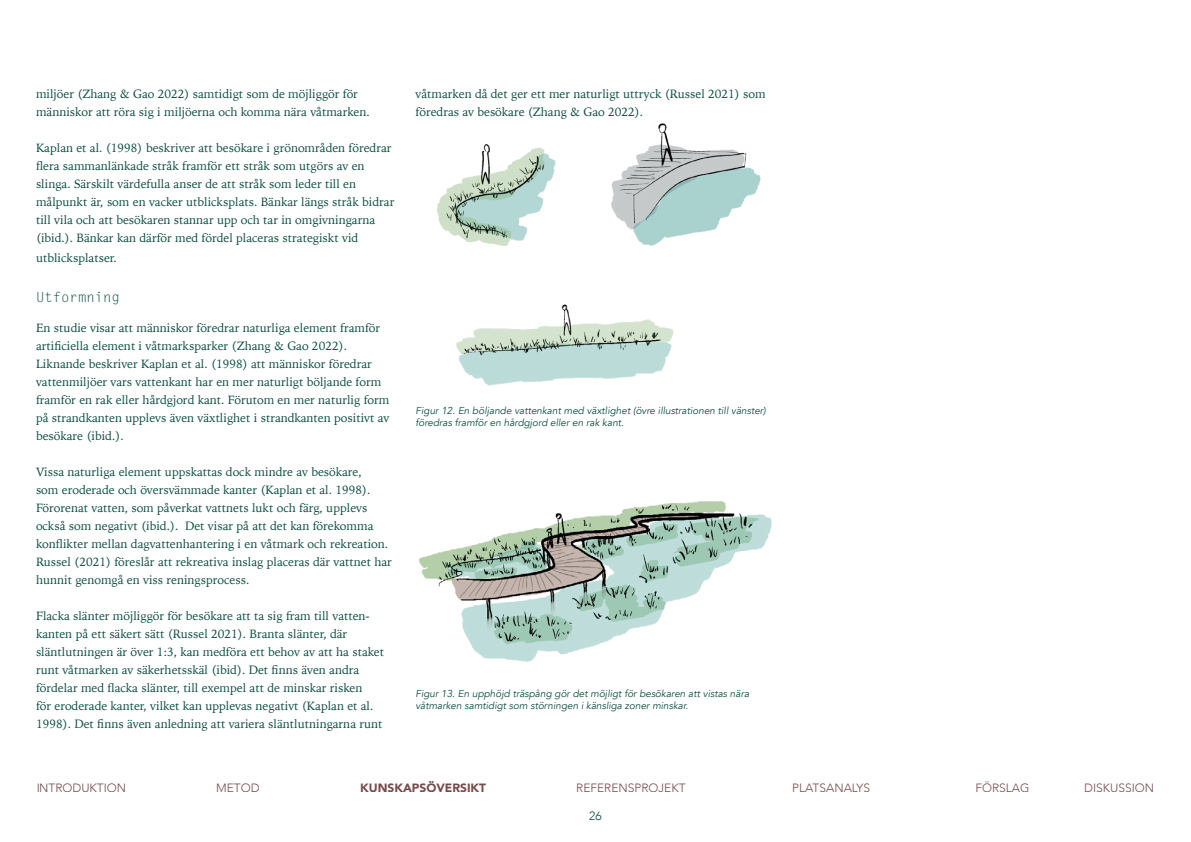
<style>
.page{position:relative;width:1191px;height:842px;background:#fff}
.page>*{position:absolute;margin:0;border:0;box-sizing:border-box;transform-origin:0 0}
.t1{font:14px "Letter Gothic Std";color:#0b4d3f}
.t2{font:12px/18px "Iowan Old Style";color:#0b4d3f}
.t3{font:300 12px "Avenir";color:#501616}
.t4{font:900 12px "Avenir";color:#501616}
.t5{font:300 12px "Avenir";color:#084c41}
.t6{font:italic 10px/12px "Avenir";color:#0b4d3f}
</style>
<div class="page">
<img style="left:437px;top:123px;width:324px;height:263px">
<img style="left:419px;top:501px;width:353px;height:161px">
<p class="t2" style="left:36px;top:84px;width:335px">miljöer (Zhang &amp; Gao 2022) samtidigt som de möjliggör för människor att röra sig i miljöerna och komma nära våtmarken.</p>
<p class="t2" style="left:36px;top:138px;width:360px">Kaplan et al. (1998) beskriver att besökare i grönområden föredrar flera sammanlänkade stråk framför ett stråk som utgörs av en slinga. Särskilt värdefulla anser de att stråk som leder till en målpunkt är, som en vacker utblicksplats. Bänkar längs stråk bidrar till vila och att besökaren stannar upp och tar in omgivningarna (ibid.). Bänkar kan därför med fördel placeras strategiskt vid</p>
<p class="t2" style="left:36px;top:248px;width:82px">utblicksplatser.</p>
<p class="t1" style="left:36px;top:289px;width:85px">Utformning</p>
<p class="t2" style="left:36px;top:318px;width:355px">En studie visar att människor föredrar naturliga element framför artificiella element i våtmarksparker (Zhang &amp; Gao 2022).<br>Liknande beskriver Kaplan et al. (1998) att människor föredrar vattenmiljöer vars vattenkant har en mer naturligt böljande form framför en rak eller hårdgjord kant. Förutom en mer naturlig form på strandkanten upplevs även växtlighet i strandkanten positivt av besökare (ibid.).</p>
<p class="t2" style="left:36px;top:462px;width:357px">Vissa naturliga element uppskattas dock mindre av besökare,<br>som eroderade och översvämmade kanter (Kaplan et al. 1998).<br>Förorenat vatten, som påverkat vattnets lukt och färg, upplevs också som negativt (ibid.). Det visar på att det kan förekomma konflikter mellan dagvattenhantering i en våtmark och rekreation.<br>Russel (2021) föreslår att rekreativa inslag placeras där vattnet har hunnit genomgå en viss reningsprocess.</p>
<p class="t2" style="left:36px;top:606px;width:349px">Flacka slänter möjliggör för besökare att ta sig fram till vatten&shy;kanten på ett säkert sätt (Russel 2021). Branta slänter, där släntlutningen är över 1:3, kan medföra ett behov av att ha staket runt våtmarken av säkerhetsskäl (ibid). Det finns även andra fördelar med flacka slänter, till exempel att de minskar risken<br>för eroderade kanter, vilket kan upplevas negativt (Kaplan et al.<br>1998). Det finns även anledning att variera släntlutningarna runt</p>
<p class="t2" style="left:415px;top:84px;width:352px">våtmarken då det ger ett mer naturligt uttryck (Russel 2021) som föredras av besökare (Zhang &amp; Gao 2022).</p>
<p class="t6" style="left:415px;top:405px;width:352px">Figur 12. En böljande vattenkant med växtlighet (övre illustrationen till vänster) föredras framför en hårdgjord eller en rak kant.</p>
<p class="t6" style="left:415px;top:688px;width:335px">Figur 13. En upphöjd träspång gör det möjligt för besökaren att vistas nära våtmarken samtidigt som störningen i känsliga zoner minskar.</p>
<p class="t3" style="left:36px;top:780px;width:92px">INTRODUKTION</p>
<p class="t3" style="left:216px;top:780px;width:45px">METOD</p>
<p class="t4" style="left:360px;top:777px;width:127px">KUNSKAPSÖVERSIKT</p>
<p class="t3" style="left:576px;top:780px;width:111px">REFERENSPROJEKT</p>
<p class="t3" style="left:792px;top:780px;width:79px">PLATSANALYS</p>
<p class="t3" style="left:975px;top:780px;width:56px">FÖRSLAG</p>
<p class="t3" style="left:1084px;top:780px;width:72px">DISKUSSION</p>
<p class="t5" style="left:589px;top:809px;width:14px">26</p>
</div>
